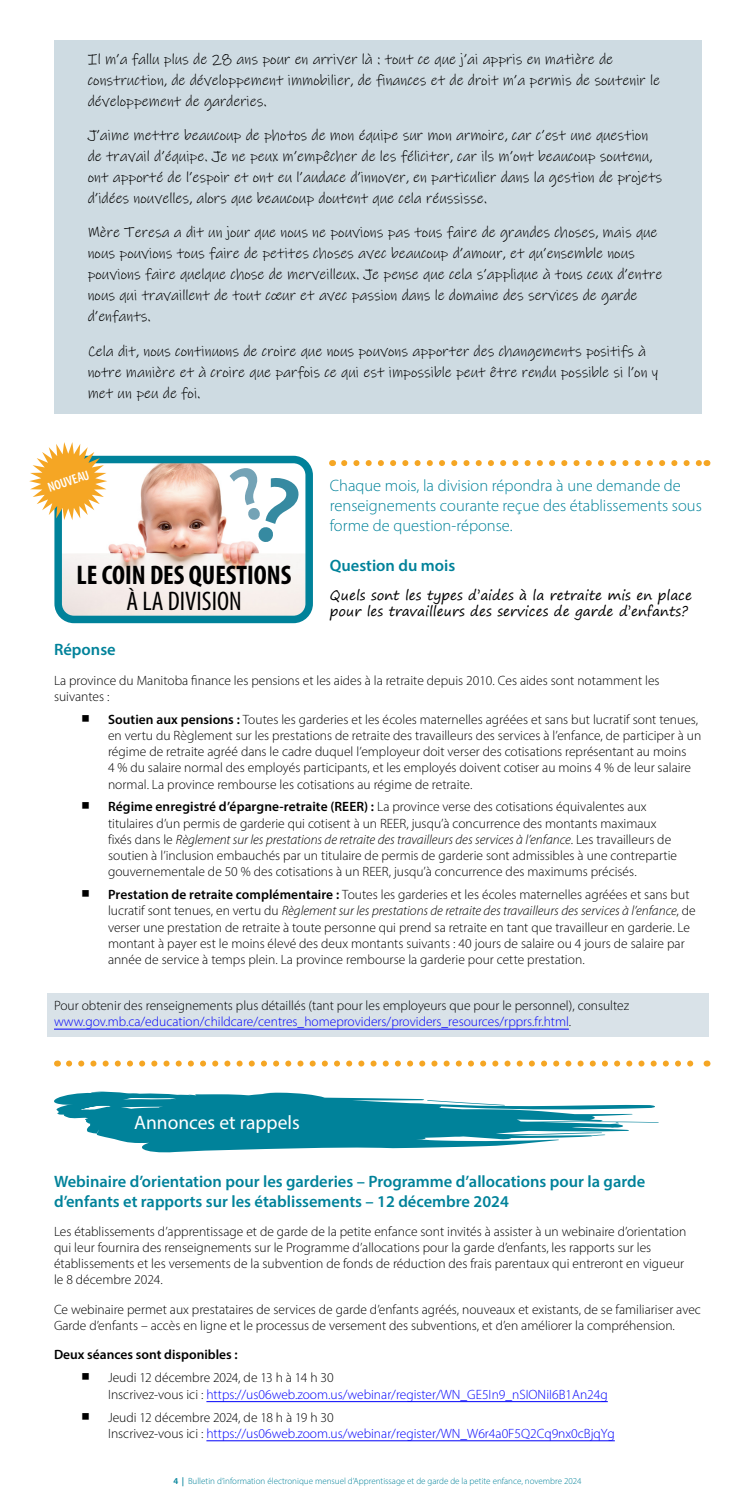
<style>
.page{position:relative;width:756px;height:1512px;background:#fff}
.page>*{position:absolute;margin:0;border:0;box-sizing:border-box;transform-origin:0 0}
.t1{font:700 condensed 27px/25.5px "Myriad Pro";color:#000;text-align:center}
.White_Section_Head{font:19.5px "Myriad Pro";color:#fff}
.Sub_Head{font:600 16.5px/19.8px "Myriad Pro";color:#00829a}
.Paragraph{font:300 16.5px/19.8px "Myriad Pro";color:#00829a}
.Quote_copy{font:15px/21px "Ink Free";color:#000}
.Paragraph-2{font:300 13.5px/16.2px "Myriad Pro";color:#000}
.t2{font:300 13.5px/16.2px "Myriad Pro";color:#0000fa}
.More_Info_Box{font:300 13.5px/16.2px "Myriad Pro";color:#000}
.Paragraph-3{font:13.5px/16.2px "Segoe Print";color:#000}
.Paragraph-4{font:600 13.5px "Myriad Pro";color:#000}
.t3{font:600 condensed 13.5px "Myriad Pro";color:#fff}
.t4{font:300 9px "Myriad Pro";color:#00829a}
.s1{font-weight:400}
.s2{font-family:"Arial Unicode MS";font-weight:400;font-size:15px}
.s3{font-weight:600}
.s4{font-style:italic}
.s5{color:#0000fa}
.s6{font-family:"Arial Unicode MS";font-weight:400;font-size:15px;color:#000}
.s7{color:#000}
</style>
<div class="page">
<div style="left:54px;top:40px;width:648px;height:82px;background:#cedbe2"></div>
<div style="left:54px;top:117px;width:648px;height:103px;background:#cedbe2"></div>
<div style="left:54px;top:214px;width:648px;height:124px;background:#cedbe2"></div>
<div style="left:54px;top:332px;width:648px;height:82px;background:#cedbe2"></div>
<div style="left:47px;top:993px;width:662px;height:43px;background:#d9e2e8"></div>
<hr style="left:54px;top:1029px;width:515px;height:1px;background:#0000fa">
<img style="left:63px;top:465px;width:241px;height:149px">
<div style="left:54px;top:456px;width:259px;height:167px;border:8px solid #00829a;border-radius:16px"></div>
<svg style="left:29px;top:442px;width:78px;height:78px"></svg>
<svg style="left:344px;top:460px;width:356px;height:6px"></svg>
<svg style="left:69px;top:1061px;width:625px;height:6px"></svg>
<svg style="left:54px;top:1091px;width:605px;height:62px"></svg>
<hr style="left:206px;top:1401px;width:402px;height:1px;background:#0000fa">
<hr style="left:206px;top:1440px;width:409px;height:1px;background:#0000fa">
<svg style="left:229px;top:465px;width:73px;height:83px"></svg>
<p class="Quote_copy" style="left:88px;top:49px;width:574px">Il m’a fallu plus de 28 ans pour en arriver là : tout ce que j’ai appris en matière de construction, de développement immobilier, de finances et de droit m’a permis de soutenir le développement de garderies.</p>
<p class="Quote_copy" style="left:88px;top:125px;width:576px">J’aime mettre beaucoup de photos de mon équipe sur mon armoire, car c’est une question de travail d’équipe. Je ne peux m’empêcher de les féliciter, car ils m’ont beaucoup soutenu, ont apporté de l’espoir et ont eu l’audace d’innover, en particulier dans la gestion de projets d’idées nouvelles, alors que beaucoup doutent que cela réussisse.</p>
<p class="Quote_copy" style="left:88px;top:222px;width:576px">Mère Teresa a dit un jour que nous ne pouvions pas tous faire de grandes choses, mais que nous pouvions tous faire de petites choses avec beaucoup d’amour, et qu’ensemble nous pouvions faire quelque chose de merveilleux. Je pense que cela s’applique à tous ceux d’entre nous qui travaillent de tout cœur et avec passion dans le domaine des services de garde d’enfants.</p>
<p class="Quote_copy" style="left:88px;top:340px;width:572px">Cela dit, nous continuons de croire que nous pouvons apporter des changements positifs à notre manière et à croire que parfois ce qui est impossible peut être rendu possible si l’on y met un peu de foi.</p>
<p class="t3" style="left:46px;top:480px;width:44px;rotate:-19deg">NOUVEAU</p>
<p class="t1" style="left:77px;top:562px;width:216px">LE COIN DES QUESTIONS<br><span class="s1">À LA DIVISION</span></p>
<p class="Paragraph" style="left:330px;top:476px;width:373px">Chaque mois, la division répondra à une demande de renseignements courante reçue des établissements sous forme de question-réponse.</p>
<h3 class="Sub_Head" style="left:330px;top:555px;width:127px">Question du mois</h3>
<p class="Paragraph-3" style="left:330px;top:587px;width:364px">Quels sont les types d’aides à la retraite mis en place pour les travailleurs des services de garde d’enfants?</p>
<h3 class="Sub_Head" style="left:54px;top:640px;width:63px">Réponse</h3>
<p class="Paragraph-2" style="left:54px;top:672px;width:607px">La province du Manitoba finance les pensions et les aides à la retraite depuis 2010. Ces aides sont notamment les suivantes :</p>
<p class="Paragraph-2" style="left:108px;top:711px;width:595px;text-indent:-27px"><span class="s2">■</span> <span class="s3">Soutien aux pensions :</span> Toutes les garderies et les écoles maternelles agréées et sans but lucratif sont tenues, en vertu du Règlement sur les prestations de retraite des travailleurs des services à l’enfance, de participer à un régime de retraite agréé dans le cadre duquel l’employeur doit verser des cotisations représentant au moins<br>4 % du salaire normal des employés participants, et les employés doivent cotiser au moins 4 % de leur salaire normal. La province rembourse les cotisations au régime de retraite.</p>
<p class="Paragraph-2" style="left:108px;top:799px;width:571px;text-indent:-27px"><span class="s2">■</span> <span class="s3">Régime enregistré d’épargne-retraite (REER) :</span> La province verse des cotisations équivalentes aux titulaires d’un permis de garderie qui cotisent à un REER, jusqu’à concurrence des montants maximaux fixés dans le <span class="s4">Règlement sur les prestations de retraite des travailleurs des services à l’enfance</span>. Les travailleurs de soutien à l’inclusion embauchés par un titulaire de permis de garderie sont admissibles à une contrepartie gouvernementale de 50 % des cotisations à un REER, jusqu’à concurrence des maximums précisés.</p>
<p class="Paragraph-2" style="left:108px;top:887px;width:589px;text-indent:-27px"><span class="s2">■</span> <span class="s3">Prestation de retraite complémentaire :</span> Toutes les garderies et les écoles maternelles agréées et sans but lucratif sont tenues, en vertu du <span class="s4">Règlement sur les prestations de retraite des travailleurs des services à l’enfance</span>, de verser une prestation de retraite à toute personne qui prend sa retraite en tant que travailleur en garderie. Le montant à payer est le moins élevé des deux montants suivants : 40 jours de salaire ou 4 jours de salaire par année de service à temps plein. La province rembourse la garderie pour cette prestation.</p>
<p class="More_Info_Box" style="left:54px;top:997px;width:577px">Pour obtenir des renseignements plus détaillés (tant pour les employeurs que pour le personnel), consultez <span class="s5">www.gov.mb.ca/education/childcare/centres_homeproviders/providers_resources/rpprs.fr.html</span>.</p>
<h2 class="White_Section_Head" style="left:134px;top:1110px;width:167px">Annonces et rappels</h2>
<h3 class="Sub_Head" style="left:54px;top:1171px;width:593px">Webinaire d’orientation pour les garderies – Programme d’allocations pour la garde d’enfants et rapports sur les établissements – 12 décembre 2024</h3>
<p class="Paragraph-2" style="left:54px;top:1223px;width:634px">Les établissements d’apprentissage et de garde de la petite enfance sont invités à assister à un webinaire d’orientation qui leur fournira des renseignements sur le Programme d’allocations pour la garde d’enfants, les rapports sur les établissements et les versements de la subvention de fonds de réduction des frais parentaux qui entreront en vigueur le 8 décembre 2024.</p>
<p class="Paragraph-2" style="left:54px;top:1301px;width:648px">Ce webinaire permet aux prestataires de services de garde d’enfants agréés, nouveaux et existants, de se familiariser avec<br>Garde d’enfants – accès en ligne et le processus de versement des subventions, et d’en améliorer la compréhension.</p>
<p class="Paragraph-4" style="left:54px;top:1346px;width:185px">Deux séances sont disponibles :</p>
<p class="t2" style="left:108px;top:1370px;width:501px;text-indent:-27px"><span class="s6">■</span> <span class="s7">Jeudi 12 décembre 2024, de 13 h à 14 h 30<br>Inscrivez-vous ici :</span> https://us06web.zoom.us/webinar/register/WN_GE5In9_nSIONiI6B1An24g</p>
<p class="t2" style="left:108px;top:1409px;width:508px;text-indent:-27px"><span class="s6">■</span> <span class="s7">Jeudi 12 décembre 2024, de 18 h à 19 h 30<br>Inscrivez-vous ici :</span> https://us06web.zoom.us/webinar/register/WN_W6r4a0F5Q2Cq9nx0cBjqYg</p>
<p class="t4" style="left:173px;top:1476px;width:410px"><span class="s3">4 |</span> Bulletin d’information électronique mensuel d’Apprentissage et de garde de la petite enfance, novembre 2024</p>
</div>
